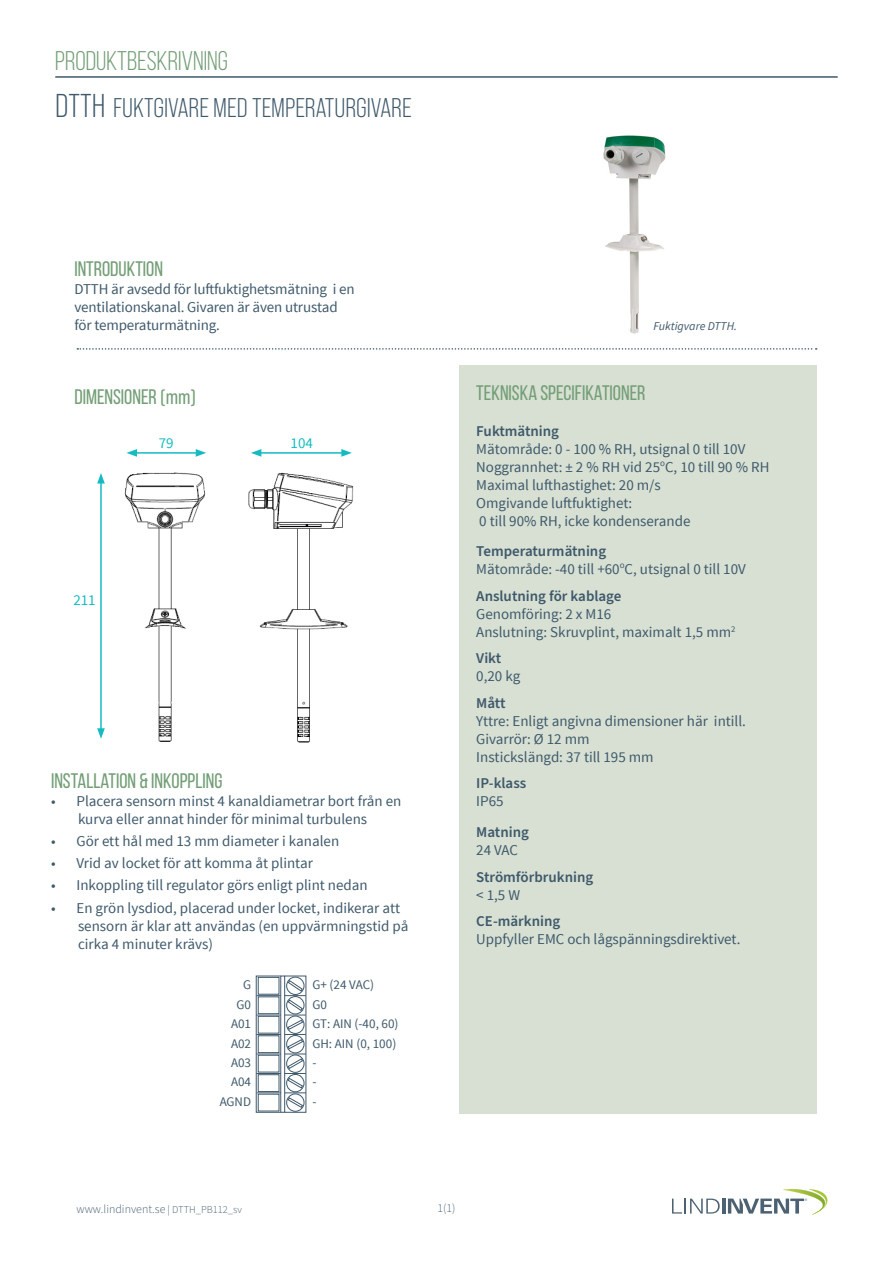
<style>
.page{position:relative;width:893px;height:1263px;background:#fff}
.page>*{position:absolute;margin:0;border:0;box-sizing:border-box;transform-origin:0 0}
.t1{font:27px "Bebas Neue Pro";color:#3f596b}
.t2{font:27px "Bebas Neue";color:#739e76}
.Rubrik_1{font:21px "Bebas Neue";color:#739e76}
.Brödtext{font:15px/18px "Source Sans Pro";color:#3f596b}
.rubrik_3{font:600 15px "Source Sans Pro";color:#3f596b}
.Brödtext-2{font:600 15px/18px "Source Sans Pro";color:#3f596b}
.t3{font:15px "Source Sans Pro";color:#14bcc2}
.t4{font:13.05px/19.5px "Source Sans Pro";color:#3f596b;text-align:right}
.t5{font:300 12px "Source Sans Pro";color:#3f596b}
.Bildtext{font:italic 12px "Source Sans Pro";color:#3f596b}
.t6{font:300 6.15px "Source Sans Pro";color:#4d6172}
.s1{font-size:33px}
.s2{font-family:"Bebas Neue Pro"}
.s3{font-weight:400}
.s4{font-size:10.5px}
.s5{font-size:10.5px;color:#445d6f}
</style>
<div class="page">
<svg style="left:672px;top:1198px;width:48px;height:15px"></svg>
<hr style="left:722px;top:1198px;width:3px;height:15px;background:#4c6172">
<svg style="left:728px;top:1189px;width:100px;height:26px"></svg>
<hr style="left:55px;top:76px;width:783px;height:2px;background:#3f596b">
<div style="left:459px;top:366px;width:357px;height:748px;background:#d7e0d3"></div>
<svg style="left:77px;top:348px;width:740px;height:2px"></svg>
<img style="left:603px;top:135px;width:63px;height:199px">
<img style="left:124px;top:449px;width:230px;height:294px">
<hr style="left:259px;top:452px;width:85px;height:2px;background:#14bcc2">
<svg style="left:251px;top:449px;width:10px;height:8px"></svg>
<svg style="left:341px;top:449px;width:11px;height:8px"></svg>
<hr style="left:100px;top:481px;width:2px;height:250px;background:#14bcc2">
<svg style="left:97px;top:728px;width:8px;height:11px"></svg>
<svg style="left:97px;top:473px;width:8px;height:10px"></svg>
<hr style="left:135px;top:452px;width:63px;height:2px;background:#14bcc2">
<svg style="left:126px;top:449px;width:11px;height:8px"></svg>
<svg style="left:196px;top:449px;width:10px;height:8px"></svg>
<div style="left:256px;top:976px;width:25px;height:136px;border:1px solid #3f596b"></div>
<div style="left:286px;top:977px;width:18px;height:18px;border:1px solid #3f596b;border-radius:50%"></div>
<div style="left:284px;top:976px;width:22px;height:136px;border:1px solid #3f596b"></div>
<div style="left:286px;top:1093px;width:18px;height:18px;border:1px solid #3f596b;border-radius:50%"></div>
<svg style="left:256px;top:980px;width:50px;height:128px"></svg>
<h1 class="t2" style="left:55px;top:46px;width:174px">PRODUKTBESKRIVNING</h1>
<h1 class="t1" style="left:55px;top:93px;width:358px"><span class="s1">DTTH</span> FUKTGIVARE MED TEMPERATURGIVARE</h1>
<p class="Rubrik_1" style="left:74px;top:257px;width:90px">INTRODUKTION</p>
<p class="Brödtext" style="left:74px;top:280px;width:282px">DTTH är avsedd för luftfuktighetsmätning i en ventilationskanal. Givaren är även utrustad för temperaturmätning.</p>
<p class="Rubrik_1" style="left:74px;top:385px;width:123px">DIMENSIONER <span class="s2">(mm)</span></p>
<p class="t3" style="left:73px;top:591px;width:24px">211</p>
<p class="t3" style="left:159px;top:434px;width:16px">79</p>
<p class="t3" style="left:291px;top:434px;width:24px">104</p>
<p class="Rubrik_1" style="left:51px;top:769px;width:173px">INSTALLATION &amp; INKOPPLING</p>
<p class="Brödtext" style="left:51px;top:792px;width:352px;text-align:center">• Placera sensorn minst 4 kanaldiametrar bort från en kurva eller annat hinder för minimal turbulens</p>
<p class="Brödtext" style="left:51px;top:832px;width:290px">• Gör ett hål med 13 mm diameter i kanalen</p>
<p class="Brödtext" style="left:51px;top:854px;width:263px">• Vrid av locket för att komma åt plintar</p>
<p class="Brödtext" style="left:51px;top:877px;width:318px">• Inkoppling till regulator görs enligt plint nedan</p>
<p class="Brödtext" style="left:78px;top:899px;width:332px;text-indent:-27px">• En grön lysdiod, placerad under locket, indikerar att sensorn är klar att användas (en uppvärmningstid på cirka 4 minuter krävs)</p>
<p class="t4" style="left:220px;top:975px;width:33px">G<br>G0<br>A01<br>A02<br>A03<br>A04<br>AGND</p>
<p class="t4" style="left:312px;top:975px;width:88px;text-align:left">G+ (24 VAC)<br>G0<br>GT: AIN (-40, 60)<br>GH: AIN (0, 100) -<br>-<br>-</p>
<p class="Bildtext" style="left:653px;top:318px;width:85px">Fuktigvare DTTH.</p>
<p class="Rubrik_1" style="left:476px;top:381px;width:171px">TEKNISKA SPECIFIKATIONER</p>
<p class="rubrik_3" style="left:476px;top:421px;width:84px">Fuktmätning</p>
<p class="Brödtext" style="left:476px;top:440px;width:295px">Mätområde: 0 - 100 % RH, utsignal 0 till 10V Noggrannhet: ± 2 % RH vid 25<sup>o</sup>C, 10 till 90 % RH Maximal lufthastighet: 20 m/s<br>Omgivande luftfuktighet:<br>0 till 90% RH, icke kondenserande</p>
<p class="rubrik_3" style="left:476px;top:541px;width:131px">Temperaturmätning</p>
<p class="Brödtext" style="left:476px;top:561px;width:271px">Mätområde: -40 till +60<sup>o</sup>C, utsignal 0 till 10V</p>
<p class="rubrik_3" style="left:476px;top:586px;width:147px">Anslutning för kablage</p>
<p class="Brödtext" style="left:476px;top:605px;width:261px">Genomföring: 2 x M16<br>Anslutning: Skruvplint, maximalt 1,5 mm<sup>2</sup></p>
<p class="rubrik_3" style="left:476px;top:648px;width:26px">Vikt</p>
<p class="Brödtext" style="left:476px;top:668px;width:45px">0,20 kg</p>
<p class="rubrik_3" style="left:476px;top:693px;width:31px">Mått</p>
<p class="Brödtext" style="left:476px;top:712px;width:271px">Yttre: Enligt angivna dimensioner här intill.<br>Givarrör: Ø 12 mm<br>Instickslängd: 37 till 195 mm</p>
<p class="Brödtext-2" style="left:476px;top:775px;width:52px">IP-klass<br><span class="s3">IP65</span></p>
<p class="rubrik_3" style="left:476px;top:822px;width:54px">Matning</p>
<p class="Brödtext" style="left:476px;top:841px;width:43px">24 VAC</p>
<p class="rubrik_3" style="left:476px;top:867px;width:119px">Strömförbrukning</p>
<p class="Brödtext" style="left:476px;top:886px;width:45px">&lt; 1,5 W</p>
<p class="rubrik_3" style="left:476px;top:911px;width:86px">CE-märkning</p>
<p class="Brödtext" style="left:476px;top:930px;width:266px">Uppfyller EMC och lågspänningsdirektivet.</p>
<p class="t5" style="left:77px;top:1201px;width:167px">www.lindinvent.se <span class="s4">| DTTH_PB112</span><span class="s5">_sv</span></p>
<p class="t5" style="left:437px;top:1200px;width:20px">1(1)</p>
<p class="t6" style="left:805px;top:1197px;width:4px">®</p>
</div>
